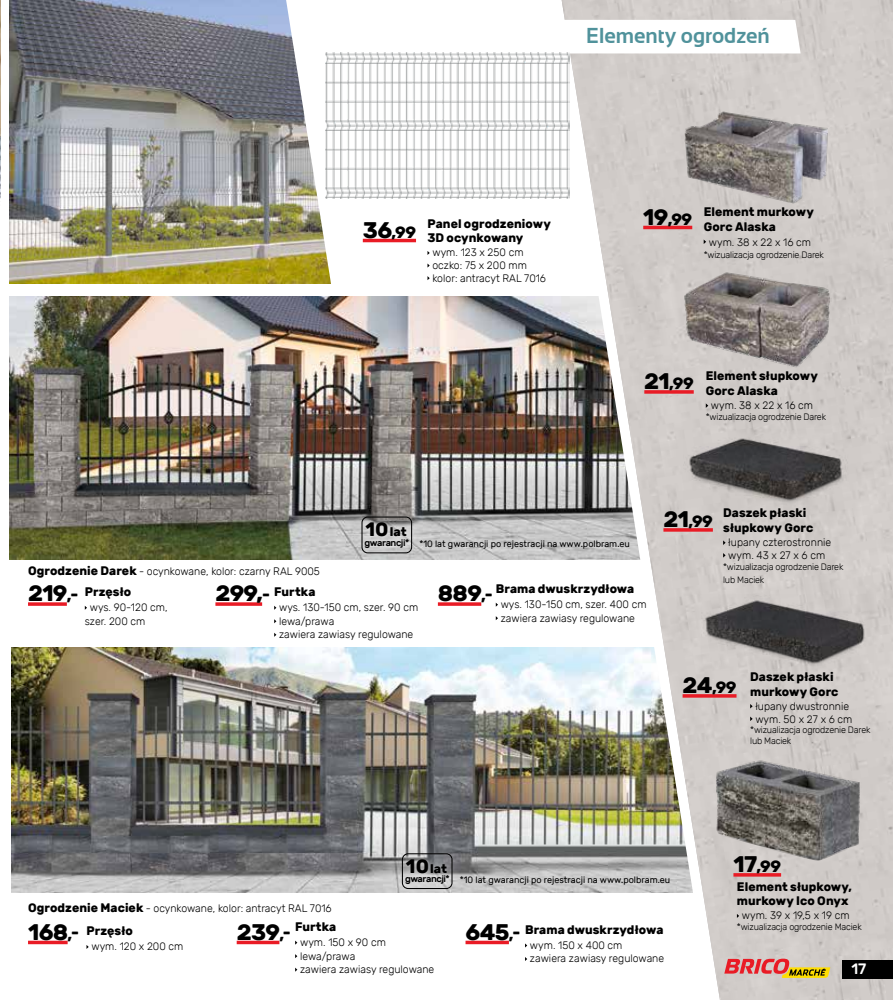
<style>
.page{position:relative;width:893px;height:1000px;background:#fff}
.page>*{position:absolute;margin:0;border:0;box-sizing:border-box;transform-origin:0 0}
.t1{font:700 22.5px "Rubik";letter-spacing:-.03em;color:#000}
.t2{font:700 21.6px "Sansation";color:#50929b}
.t3{font:700 16.5px "Rubik";letter-spacing:-.03em;color:#000}
.t4{font:500 15px "Rubik";color:#fff}
.t5{font:700 12.45px "Rubik";letter-spacing:.005em;color:#000}
.t6{font:700 12.3px/15px "Rubik";letter-spacing:.005em;color:#000}
.t7{font:300 10.8px/13.5px "Rubik";color:#000}
.t8{font:500 9.45px "Rubik";letter-spacing:-.045em;color:#000}
.t9{font:300 9.3px/12.6px "Rubik";letter-spacing:-.02em;color:#000}
.t10{font:9.3px "Rubik";color:#000}
.s1{font-size:22.5px}
.s2{font-weight:700;font-size:12.3px}
.s3{font-size:19.35px}
.s4{font-size:16.95px}
</style>
<div class="page">
<img style="left:0;top:0;width:1px;height:188px">
<img style="left:10px;top:0;width:276px;height:283px">
<img style="left:12px;top:647px;width:540px;height:245px">
<img style="left:10px;top:296px;width:542px;height:263px">
<img style="left:552px;top:296px;width:10px;height:597px">
<svg style="left:286px;top:0;width:276px;height:284px"></svg>
<img style="left:562px;top:0;width:331px;height:999px">
<svg style="left:427px;top:251px;width:3px;height:4px"></svg>
<svg style="left:427px;top:263px;width:3px;height:4px"></svg>
<svg style="left:427px;top:276px;width:3px;height:4px"></svg>
<hr style="left:363px;top:239px;width:53px;height:3px;background:#e91b25">
<svg style="left:733px;top:872px;width:48px;height:4px"></svg>
<hr style="left:28px;top:602px;width:39px;height:3px;background:#e91b25">
<hr style="left:438px;top:602px;width:43px;height:3px;background:#e91b25">
<hr style="left:28px;top:940px;width:40px;height:3px;background:#e91b25">
<hr style="left:465px;top:940px;width:44px;height:3px;background:#e91b25">
<hr style="left:237px;top:940px;width:42px;height:3px;background:#e91b25">
<hr style="left:215px;top:602px;width:47px;height:3px;background:#e91b25">
<div style="left:354px;top:508px;width:66px;height:53px;background:#fff;opacity:.75"></div>
<div style="left:361px;top:516px;width:51px;height:37px;border:1px solid #000;border-radius:6px"></div>
<div style="left:394px;top:845px;width:66px;height:51px;background:#fff;opacity:.75"></div>
<div style="left:402px;top:853px;width:50px;height:35px;border:1px solid #000;border-radius:6px"></div>
<img style="left:712px;top:752px;width:149px;height:109px">
<img style="left:680px;top:270px;width:152px;height:99px">
<img style="left:682px;top:109px;width:147px;height:95px">
<img style="left:702px;top:595px;width:172px;height:75px">
<img style="left:683px;top:429px;width:177px;height:81px">
<hr style="left:643px;top:226px;width:49px;height:3px;background:#e91b25">
<hr style="left:663px;top:528px;width:50px;height:3px;background:#e91b25">
<svg style="left:723px;top:540px;width:3px;height:5px"></svg>
<svg style="left:723px;top:553px;width:3px;height:4px"></svg>
<hr style="left:683px;top:694px;width:53px;height:3px;background:#e91b25">
<svg style="left:750px;top:703px;width:3px;height:5px"></svg>
<svg style="left:750px;top:716px;width:3px;height:5px"></svg>
<hr style="left:644px;top:390px;width:50px;height:3px;background:#e91b25">
<svg style="left:724px;top:958px;width:106px;height:19px;background:#d28f70"></svg>
<svg style="left:553px;top:20px;width:248px;height:33px"></svg>
<img style="left:325px;top:52px;width:245px;height:147px">
<div style="left:843px;top:959px;width:50px;height:19px;background:#000"></div>
<h2 class="t2" style="left:586px;top:24px;width:185px">Elementy ogrodzeń</h2>
<h3 class="t3" style="left:363px;top:222px;width:55px"><span class="s1">36</span>,99</h3>
<p class="t6" style="left:427px;top:216px;width:125px;line-height:14.4px">Panel ogrodzeniowy<br>3D ocynkowany</p>
<p class="t7" style="left:432px;top:246px;width:115px;line-height:12.6px">wym. 123 x 250 cm oczko: 75 x 200 mm kolor: antracyt RAL 7016</p>
<h3 class="t3" style="left:643px;top:209px;width:51px"><span class="s1">19</span>,99</h3>
<p class="t6" style="left:704px;top:205px;width:112px">Element murkowy<br>Gorc Alaska</p>
<p class="t7" style="left:709px;top:235px;width:104px">wym. 38 x 22 x 16 cm</p>
<p class="t9" style="left:704px;top:248px;width:122px">*wizualizacja ogrodzenie Darek</p>
<h3 class="t3" style="left:644px;top:373px;width:51px"><span class="s1">21</span>,99</h3>
<p class="t6" style="left:706px;top:368px;width:114px">Element słupkowy<br>Gorc Alaska</p>
<p class="t7" style="left:711px;top:399px;width:104px">wym. 38 x 22 x 16 cm</p>
<p class="t9" style="left:706px;top:410px;width:122px">*wizualizacja ogrodzenie Darek</p>
<p class="t7" style="left:28px;top:564px;width:293px"><span class="s2">Ogrodzenie Darek</span> - ocynkowane, kolor: czarny RAL 9005</p>
<p class="t5" style="left:365px;top:524px;width:43px"><span class="s3">10</span>lat</p>
<p class="t8" style="left:365px;top:537px;width:46px">gwarancji*</p>
<p class="t10" style="left:419px;top:538px;width:212px">*10 lat gwarancji po rejestracji na www.polbram.eu</p>
<h1 class="t1" style="left:28px;top:580px;width:52px">219<span class="s4">,-</span></h1>
<p class="t6" style="left:496px;top:581px;width:140px">Brama dwuskrzydłowa</p>
<p class="t7" style="left:501px;top:597px;width:147px">wys. 130-150 cm, szer. 400 cm zawiera zawiasy regulowane</p>
<h1 class="t1" style="left:215px;top:580px;width:56px">299,<span class="s4">-</span></h1>
<h1 class="t1" style="left:438px;top:580px;width:56px">889<span class="s4">,-</span></h1>
<p class="t6" style="left:85px;top:584px;width:48px">Przęsło</p>
<p class="t7" style="left:85px;top:600px;width:84px;text-indent:5px">wys. 90-120 cm, szer. 200 cm</p>
<p class="t6" style="left:274px;top:584px;width:43px">Furtka</p>
<p class="t7" style="left:279px;top:600px;width:141px">wys. 130-150 cm, szer. 90 cm lewa/prawa<br>zawiera zawiasy regulowane</p>
<h3 class="t3" style="left:663px;top:511px;width:51px"><span class="s1">21</span>,99</h3>
<p class="t6" style="left:723px;top:505px;width:92px">Daszek płaski słupkowy Gorc</p>
<p class="t7" style="left:728px;top:536px;width:104px;line-height:12.6px">łupany czterostronnie wym. 43 x 27 x 6 cm</p>
<p class="t9" style="left:723px;top:560px;width:122px">*wizualizacja ogrodzenie Darek lub Maciek</p>
<h3 class="t3" style="left:683px;top:677px;width:55px"><span class="s1">24</span>,99</h3>
<p class="t6" style="left:750px;top:669px;width:90px">Daszek płaski murkowy Gorc</p>
<p class="t7" style="left:755px;top:699px;width:99px;line-height:12.6px">łupany dwustronnie wym. 50 x 27 x 6 cm</p>
<p class="t9" style="left:750px;top:724px;width:122px;line-height:10.8px">*wizualizacja ogrodzenie Darek lub Maciek</p>
<p class="t7" style="left:28px;top:901px;width:305px"><span class="s2">Ogrodzenie Maciek</span> - ocynkowane, kolor: antracyt RAL 7016</p>
<p class="t5" style="left:406px;top:860px;width:43px"><span class="s3">10</span>lat</p>
<p class="t8" style="left:405px;top:873px;width:46px">gwarancji*</p>
<p class="t10" style="left:460px;top:874px;width:212px">*10 lat gwarancji po rejestracji na www.polbram.eu</p>
<p class="t6" style="left:295px;top:919px;width:43px">Furtka</p>
<p class="t7" style="left:300px;top:935px;width:136px">wym. 150 x 90 cm lewa/prawa<br>zawiera zawiasy regulowane</p>
<h1 class="t1" style="left:28px;top:918px;width:53px">168<span class="s4">,-</span></h1>
<p class="t6" style="left:525px;top:922px;width:140px">Brama dwuskrzydłowa</p>
<p class="t7" style="left:530px;top:938px;width:136px">wym. 150 x 400 cm<br>zawiera zawiasy regulowane</p>
<h1 class="t1" style="left:237px;top:918px;width:56px">239<span class="s4">,-</span></h1>
<h1 class="t1" style="left:465px;top:918px;width:56px">645<span class="s4">,-</span></h1>
<p class="t6" style="left:86px;top:923px;width:48px">Przęsło</p>
<p class="t7" style="left:91px;top:939px;width:94px">wym. 120 x 200 cm</p>
<h3 class="t3" style="left:733px;top:856px;width:49px"><span class="s1">17</span>,99</h3>
<p class="t6" style="left:737px;top:879px;width:117px;line-height:14.4px">Element słupkowy, murkowy Ico Onyx</p>
<p class="t7" style="left:742px;top:908px;width:109px">wym. 39 x 19,5 x 19 cm</p>
<p class="t9" style="left:737px;top:920px;width:126px">*wizualizacja ogrodzenie Maciek</p>
<h3 class="t4" style="left:851px;top:960px;width:17px">17</h3>
</div>
